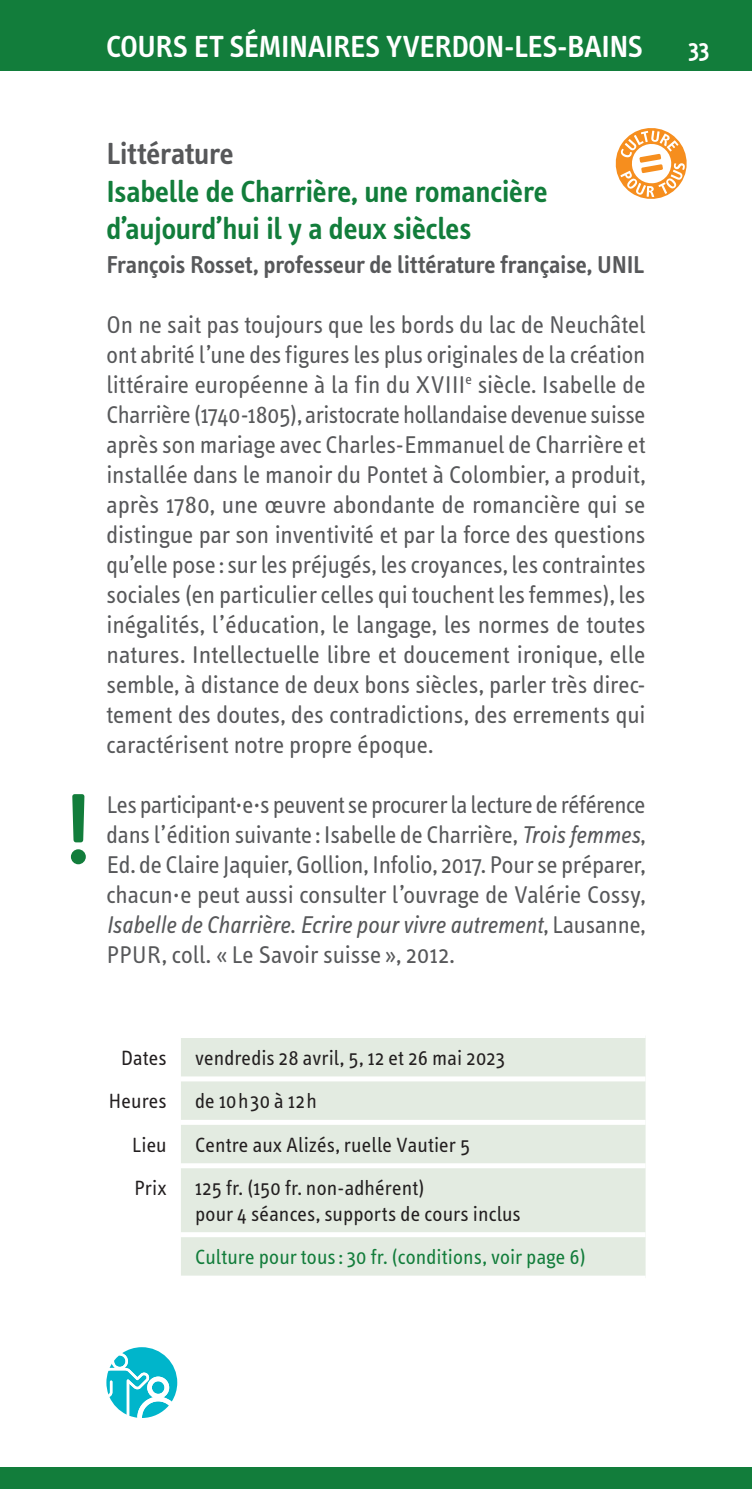
<style>
.page{position:relative;width:752px;height:1489px;background:#fff}
.page>*{position:absolute;margin:0;border:0;box-sizing:border-box;transform-origin:0 0}
.Texte{font:600 100px "Info Text";color:#127d3b}
.Titre{font:600 31.25px/37.5px "Info Text";letter-spacing:-.01em;color:#127d3b}
.En-tete_de_page{font:600 31.25px "Info Text";letter-spacing:-.01em;color:#fff}
.Titre-2{font:600 31.25px "Info Text";letter-spacing:-.005em;color:#57585a}
.Texte-2{font:25px/30px "Info Text";color:#57585a;text-align:justify}
.Titre-3{font:600 25px "Info Text";letter-spacing:-.005em;color:#57585a}
.Texte-3{font:600 25px "Info Text";color:#fff}
.Texte-4{font:21.25px/25.5px "Info Text";letter-spacing:.005em;color:#231f20}
.Texte-5{font:21.25px "Info Text";letter-spacing:.005em;color:#127d3b}
.s1{font-style:italic}
</style>
<div class="page">
<div style="left:0;top:0;width:751px;height:71px;background:#127d3b"></div>
<div style="left:0;top:1467px;width:751px;height:21px;background:#127d3b"></div>
<div style="left:181px;top:1038px;width:464px;height:237px;background:#e3ebe1"></div>
<div style="left:181px;top:1076px;width:464px;height:5px;background:#fff"></div>
<div style="left:181px;top:1119px;width:464px;height:5px;background:#fff"></div>
<div style="left:181px;top:1163px;width:464px;height:5px;background:#fff"></div>
<div style="left:181px;top:1232px;width:464px;height:5px;background:#fff"></div>
<svg style="left:106px;top:1347px;width:71px;height:70px"></svg>
<svg style="left:615px;top:128px;width:72px;height:71px"></svg>
<p class="En-tete_de_page" style="left:106px;top:28px;width:537px">COURS ET SÉMINAIRES YVERDON-LES-BAINS</p>
<p class="Texte" style="left:64px;top:773px;width:30px">!</p>
<p class="Titre-2" style="left:106px;top:136px;width:129px">Littérature</p>
<p class="Titre" style="left:106px;top:172px;width:442px">Isabelle de Charrière, une romancière d’aujourd’hui il y a deux siècles</p>
<p class="Titre-3" style="left:106px;top:250px;width:539px">François Rosset, professeur de littérature française, UNIL</p>
<p class="Texte-2" style="left:106px;top:309px;width:540px">On ne sait pas toujours que les bords du lac de Neuchâtel ont abrité l’une des figures les plus originales de la création littéraire européenne à la fin du XVIII<sup>e</sup> siècle. Isabelle de Charrière (1740-1805), aristocrate hollandaise devenue suisse après son mariage avec Charles-Emmanuel de Charrière et installée dans le manoir du Pontet à Colombier, a produit, après 1780, une œuvre abondante de romancière qui se distingue par son inventivité et par la force des questions qu’elle pose : sur les préjugés, les croyances, les contraintes sociales (en particulier celles qui touchent les femmes), les inégalités, l’éducation, le langage, les normes de toutes natures. Intellectuelle libre et doucement ironique, elle semble, à distance de deux bons siècles, parler très direc&shy;tement des doutes, des contradictions, des errements qui caractérisent notre propre époque.</p>
<p class="Texte-2" style="left:106px;top:789px;width:540px">Les participant·e·s peuvent se procurer la lecture de référence dans l’édition suivante : Isabelle de Charrière, <span class="s1">Trois femmes</span>, Ed. de Claire Jaquier, Gollion, Infolio, 2017. Pour se préparer, chacun·e peut aussi consulter l’ouvrage de Valérie Cossy, <span class="s1">Isabelle de Charrière. Ecrire pour vivre autrement</span>, Lausanne, PPUR, coll. « Le Savoir suisse », 2012.</p>
<p class="Texte-4" style="left:121px;top:1045px;width:47px">Dates</p>
<p class="Texte-4" style="left:195px;top:1045px;width:311px">vendredis 28 avril, 5, 12 et 26 mai 2023</p>
<p class="Texte-4" style="left:108px;top:1088px;width:60px">Heures</p>
<p class="Texte-4" style="left:195px;top:1088px;width:123px">de 10 h 30 à 12 h</p>
<p class="Texte-4" style="left:132px;top:1131px;width:36px">Lieu</p>
<p class="Texte-4" style="left:195px;top:1131px;width:276px">Centre aux Alizés, ruelle Vautier 5</p>
<p class="Texte-4" style="left:134px;top:1175px;width:34px">Prix</p>
<p class="Texte-4" style="left:195px;top:1175px;width:327px">125 fr. (150 fr. non-adhérent)<br>pour 4 séances, supports de cours inclus</p>
<p class="Texte-5" style="left:195px;top:1244px;width:392px">Culture pour tous: 30 fr. (conditions, voir page 6)</p>
<p class="Texte-3" style="left:688px;top:34px;width:22px">33</p>
</div>
